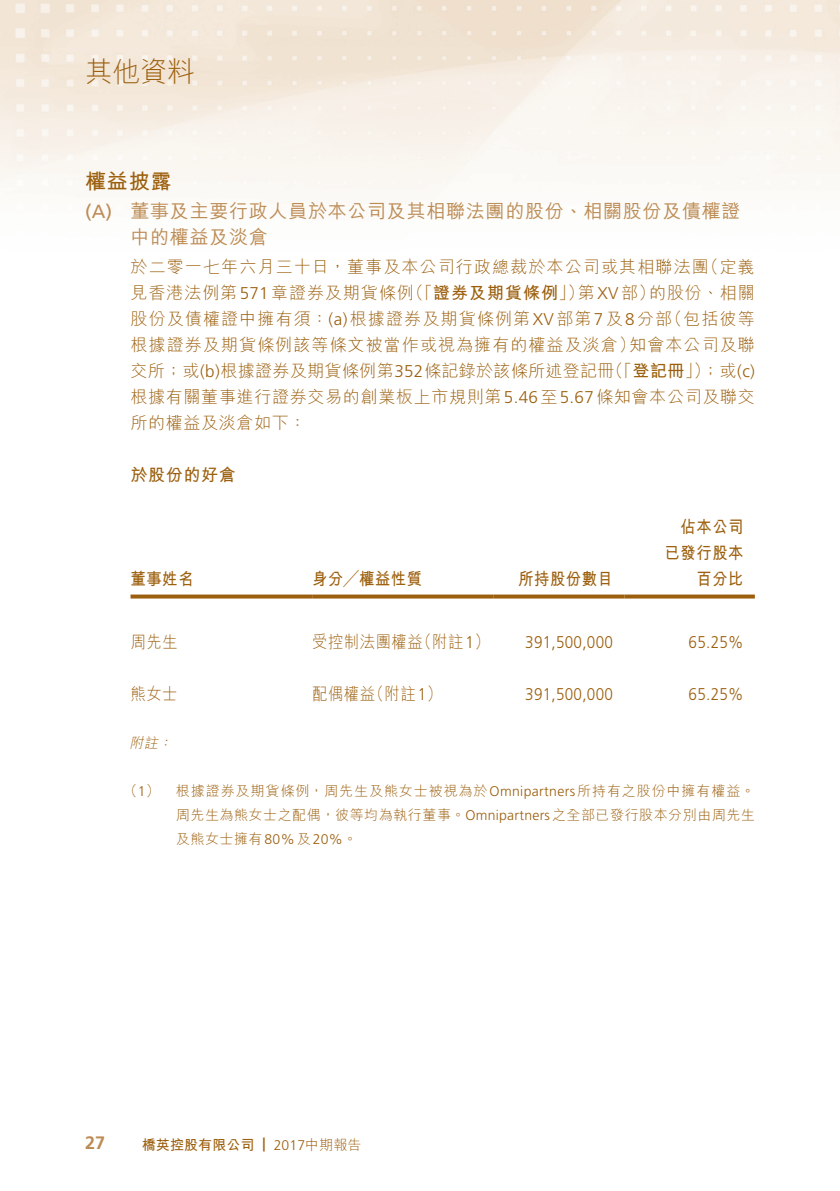
<style>
.page{position:relative;width:840px;height:1191px;background:#fff}
.page>*{position:absolute;margin:0;border:0;box-sizing:border-box;transform-origin:0 0}
.t1{font:300 28px "M Hei HK";color:#9c5f0d}
._01_H1{font:700 21px "M Hei HK";color:#9c5f0d}
._02_H2{font:500 19px "M Hei HK";letter-spacing:.035em;color:#bd8c55}
._02_H2-2{font:19px "Frutiger LT Std";color:#bd8c55}
.t2{font:700 18px "Frutiger LT Std";color:#bd8c55}
._00_txt{font:300 17px/26px "M Hei HK";letter-spacing:.065em;color:#9c5f0d}
._00_txt-2{font:300 17px/26px "M Hei HK";letter-spacing:.04em;color:#9c5f0d}
._50_Table_txt{font:300 17px "Frutiger LT Std";letter-spacing:.015em;color:#9c5f0d;scale:.9 1}
._50_Table_txt-2{font:700 17px "M Hei HK";letter-spacing:.035em;color:#9c5f0d;scale:.9 1}
._50_Table_txt-3{font:300 17px "M Hei HK";letter-spacing:.035em;color:#9c5f0d;scale:.9 1}
._00_txt-3{font:700 17px "M Hei HK";letter-spacing:.055em;color:#9c5f0d}
._06_Notes{font:300 14px/24px "M Hei HK";letter-spacing:.035em;color:#9c5f0d}
._06_Notes-2{font:300 14px "M Hei HK";letter-spacing:.065em;color:#9c5f0d}
.t3{font:300 14px "Frutiger LT Std";color:#9c5f0d}
.t4{font:700 14px "M Hei HK";letter-spacing:.005em;color:#9c5f0d}
._06_Notes-3{font:italic 300 14px "M Hei HK";color:#9c5f0d}
.t5{font:700 14px "Frutiger LT Std";color:#9c5f0d}
.s1{font-weight:300}
.s2{font-family:"Frutiger LT Std"}
.s3{font-weight:700}
.s4{font-family:"M Hei HK"}
</style>
<div class="page">
<img style="left:0;top:0;width:839px;height:599px">
<svg style="left:130px;top:594px;width:182px;height:4px"></svg>
<svg style="left:312px;top:594px;width:181px;height:4px"></svg>
<svg style="left:493px;top:594px;width:131px;height:4px"></svg>
<svg style="left:624px;top:594px;width:130px;height:4px"></svg>
<p class="t1" style="left:85px;top:57px;width:111px">其他資料</p>
<p class="_01_H1" style="left:85px;top:166px;width:88px">權益披露</p>
<p class="_02_H2" style="left:130px;top:197px;width:611px">董事及主要行政人員於本公司及其相聯法團的股份、相關股份及債權證</p>
<p class="_02_H2-2" style="left:85px;top:200px;width:29px">A( )</p>
<p class="_02_H2" style="left:130px;top:223px;width:139px">中的權益及淡倉</p>
<p class="_00_txt" style="left:701px;top:253px;width:54px">（定義</p>
<p class="_00_txt" style="left:648px;top:253px;width:107px;text-indent:-518px">於二零一七年六月三十日，董事及本公司行政總裁於本公司或其相聯法團<br>的股份、相關</p>
<p class="_00_txt-3" style="left:407px;top:280px;width:179px"><span class="s1">（「</span>證券及期貨條例<span class="s1">」）</span></p>
<p class="_00_txt" style="left:577px;top:279px;width:79px">第<span class="s2">XV</span>部）</p>
<p class="_00_txt" style="left:130px;top:279px;width:284px">見香港法例第<span class="s2">571</span>章證券及期貨條例</p>
<p class="_00_txt" style="left:629px;top:305px;width:127px;text-indent:-498px">股份及債權證中擁有須： <span class="s2">)a(</span> 根據證券及期貨條例第<span class="s2">XV</span>部第<span class="s2">7</span>及<span class="s2">8</span>分部<br>知會本公司及聯</p>
<p class="_00_txt" style="left:665px;top:305px;width:91px">（包括彼等</p>
<p class="_00_txt" style="left:606px;top:331px;width:150px;text-indent:-475px">根據證券及期貨條例該等條文被當作或視為擁有的權益及淡倉）<br>（「<span class="s3">登記冊</span>」）；或 <span class="s2">(c(</span></p>
<p class="_00_txt-2" style="left:130px;top:357px;width:625px">交所；或 <span class="s2">)b(</span> 根據證券及期貨條例第<span class="s2">352</span>條記錄於該條所述登記冊<br>根據有關董事進行證券交易的創業板上市規則第<span class="s2">5.46</span>至<span class="s2">5.67</span>條知會本公司及聯交所的權益及淡倉如下：</p>
<p class="_00_txt-3" style="left:130px;top:462px;width:107px">於股份的好倉</p>
<p class="_50_Table_txt-2" style="left:130px;top:566px;width:71px">董事姓名</p>
<p class="_50_Table_txt-2" style="left:312px;top:566px;width:124px">身分╱權益性質</p>
<p class="_50_Table_txt-2" style="left:518px;top:566px;width:107px">所持股份數目</p>
<p class="_50_Table_txt-2" style="left:680px;top:514px;width:71px">佔本公司</p>
<p class="_50_Table_txt-2" style="left:664px;top:540px;width:89px">已發行股本</p>
<p class="_50_Table_txt-2" style="left:696px;top:566px;width:54px">百分比</p>
<p class="_50_Table_txt-3" style="left:130px;top:633px;width:54px">周先生</p>
<p class="_50_Table_txt-3" style="left:416px;top:633px;width:83px">（附註 (<span class="s2">1</span></p>
<p class="_50_Table_txt-3" style="left:312px;top:633px;width:124px">受控制法團權益</p>
<p class="_50_Table_txt" style="left:525px;top:633px;width:99px">391,500,000</p>
<p class="_50_Table_txt" style="left:688px;top:633px;width:62px">65.25%</p>
<p class="_50_Table_txt-3" style="left:130px;top:685px;width:54px">熊女士</p>
<p class="_06_Notes-3" style="left:158px;top:736px;width:18px">：</p>
<p class="_06_Notes-3" style="left:129px;top:736px;width:33px">附註</p>
<p class="_50_Table_txt-3" style="left:369px;top:685px;width:83px">（附註 (<span class="s2">1</span></p>
<p class="_50_Table_txt-3" style="left:312px;top:685px;width:71px">配偶權益</p>
<p class="_50_Table_txt" style="left:525px;top:685px;width:99px">391,500,000</p>
<p class="_50_Table_txt" style="left:688px;top:685px;width:62px">65.25%</p>
<p class="_06_Notes" style="left:123px;top:779px;width:38px">（）<span class="s2">1</span></p>
<p class="_06_Notes-2" style="left:176px;top:784px;width:580px">根據證券及期貨條例，周先生及熊女士被視為於<span class="s2">Omnipartners</span>所持有之股份中擁有權益。</p>
<p class="_06_Notes" style="left:176px;top:803px;width:580px">周先生為熊女士之配偶，彼等均為執行董事。<span class="s2">Omnipartners</span>之全部已發行股本分別由周先生及熊女士擁有<span class="s2">80%</span>及<span class="s2">20%</span>。</p>
<p class="t2" style="left:85px;top:1132px;width:22px">27</p>
<p class="t4" style="left:142px;top:1134px;width:114px">橋英控股有限公司</p>
<p class="t5" style="left:262px;top:1134px;width:5px">|</p>
<p class="t3" style="left:273px;top:1136px;width:89px">2017<span class="s4">中期報告</span></p>
</div>
